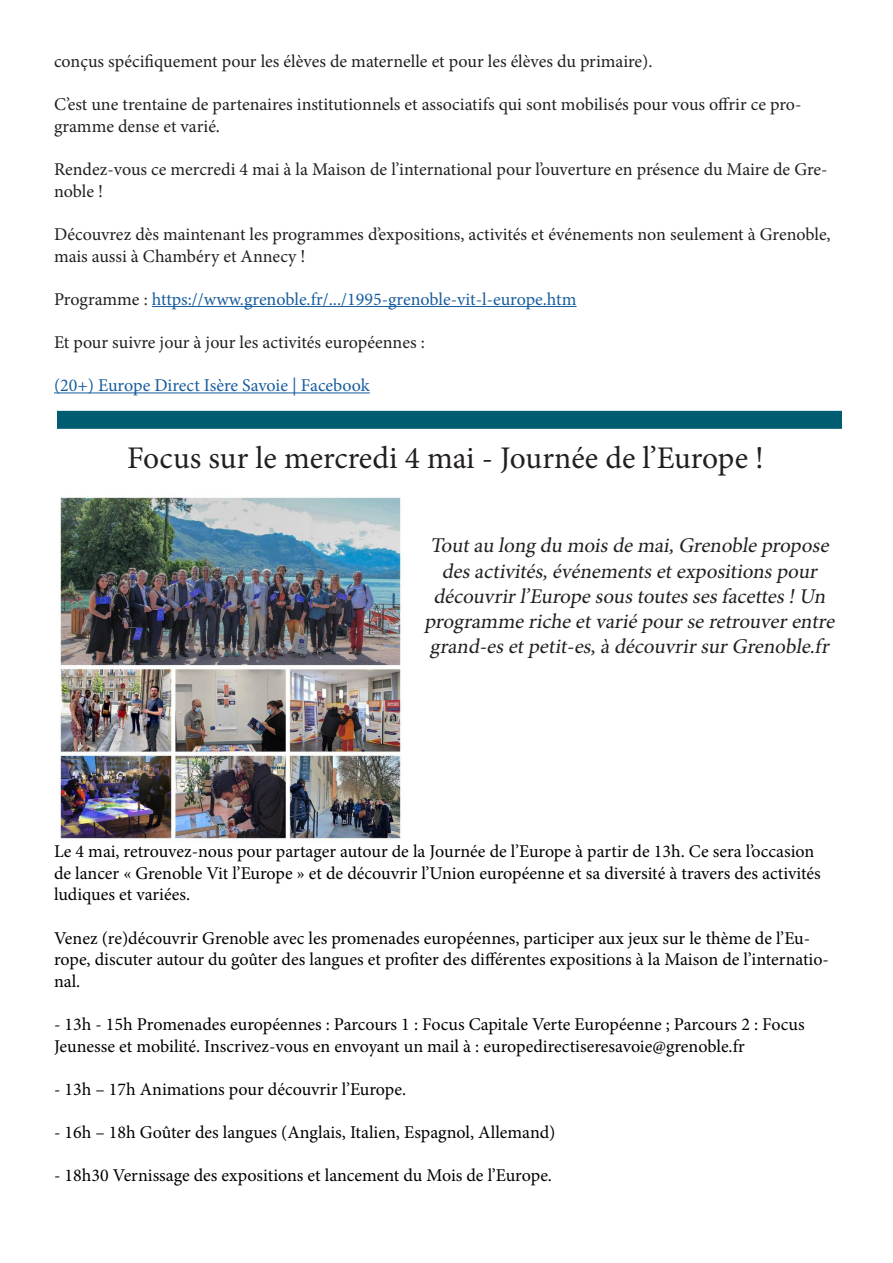
<style>
.page{position:relative;width:893px;height:1263px;background:#fff}
.page>*{position:absolute;margin:0;border:0;box-sizing:border-box;transform-origin:0 0}
.titre_article_1{font:31.5px "Minion Pro";color:#231f20}
.bordure___titres___c{font:italic 21px/25.2px "Minion Pro";color:#231f20;text-align:center}
.contenu_article{font:18px/21.6px "Minion Pro";color:#000}
.t1{font:18px/21.6px "Minion Pro";color:#231f20}
.t2{font:18px "Minion Pro";color:#175d9e}
.s1{color:#231f20}
</style>
<div class="page">
<hr style="left:152px;top:306px;width:425px;height:1px;background:#175d9e">
<hr style="left:54px;top:392px;width:316px;height:1px;background:#175d9e">
<div style="left:57px;top:411px;width:785px;height:18px;background:#005c71"></div>
<img style="left:60px;top:497px;width:344px;height:343px">
<p class="t1" style="left:54px;top:51px;width:600px">conçus spécifiquement pour les élèves de maternelle et pour les élèves du primaire).</p>
<p class="t1" style="left:54px;top:94px;width:749px">C’est une trentaine de partenaires institutionnels et associatifs qui sont mobilisés pour vous offrir ce pro&shy;gramme dense et varié.</p>
<p class="t1" style="left:54px;top:159px;width:775px">Rendez-vous ce mercredi 4 mai à la Maison de l’international pour l’ouverture en présence du Maire de Gre&shy;noble !</p>
<p class="t1" style="left:54px;top:223px;width:778px">Découvrez dès maintenant les programmes d’expositions, activités et événements non seulement à Grenoble, mais aussi à Chambéry et Annecy !</p>
<p class="t2" style="left:54px;top:287px;width:524px"><span class="s1">Programme :</span> https://www.grenoble.fr/.../1995-grenoble-vit-l-europe.htm</p>
<p class="t1" style="left:54px;top:331px;width:372px">Et pour suivre jour à jour les activités européennes :</p>
<p class="t2" style="left:54px;top:373px;width:317px">(20+) Europe Direct Isère Savoie | Facebook</p>
<p class="titre_article_1" style="left:127px;top:437px;width:638px">Focus sur le mercredi 4 mai - Journée de l’Europe !</p>
<p class="bordure___titres___c" style="left:424px;top:533px;width:416px">Toutau long du moisde mai,Grenoble propose desactivités,événementsetexpositionspour découvrirl’Europe soustoutessesfacettes!Un programme riche etvarié pourse retrouverentre grand-esetpetit-es,à découvrirsurGrenoble.fr</p>
<p class="contenu_article" style="left:54px;top:841px;width:768px">Le 4 mai, retrouvez-nous pour partager autour de la Journée de l’Europe à partir de 13h. Ce sera l’occasion de lancer « Grenoble Vit l’Europe » et de découvrir l’Union européenne et sa diversité à travers des activités ludiques et variées.</p>
<p class="contenu_article" style="left:54px;top:927px;width:776px">Venez (re)découvrir Grenoble avec les promenades européennes, participer aux jeux sur le thème de l’Eu&shy;rope, discuter autour du goûter des langues et profiter des différentes expositions à la Maison de l’internatio&shy;nal.</p>
<p class="contenu_article" style="left:54px;top:1013px;width:752px">- 13h - 15h Promenades européennes : Parcours 1 : Focus Capitale Verte Européenne ; Parcours 2 : Focus<br>Jeunesse et mobilité. Inscrivez-vous en envoyant un mail à : europedirectiseresavoie@grenoble.fr</p>
<p class="contenu_article" style="left:54px;top:1078px;width:354px">- 13h – 17h Animations pour découvrir l’Europe.</p>
<p class="contenu_article" style="left:54px;top:1121px;width:503px">- 16h – 18h Goûter des langues (Anglais, Italien, Espagnol, Allemand)</p>
<p class="contenu_article" style="left:54px;top:1165px;width:499px">- 18h30 Vernissage des expositions et lancement du Mois de l’Europe.</p>
</div>
